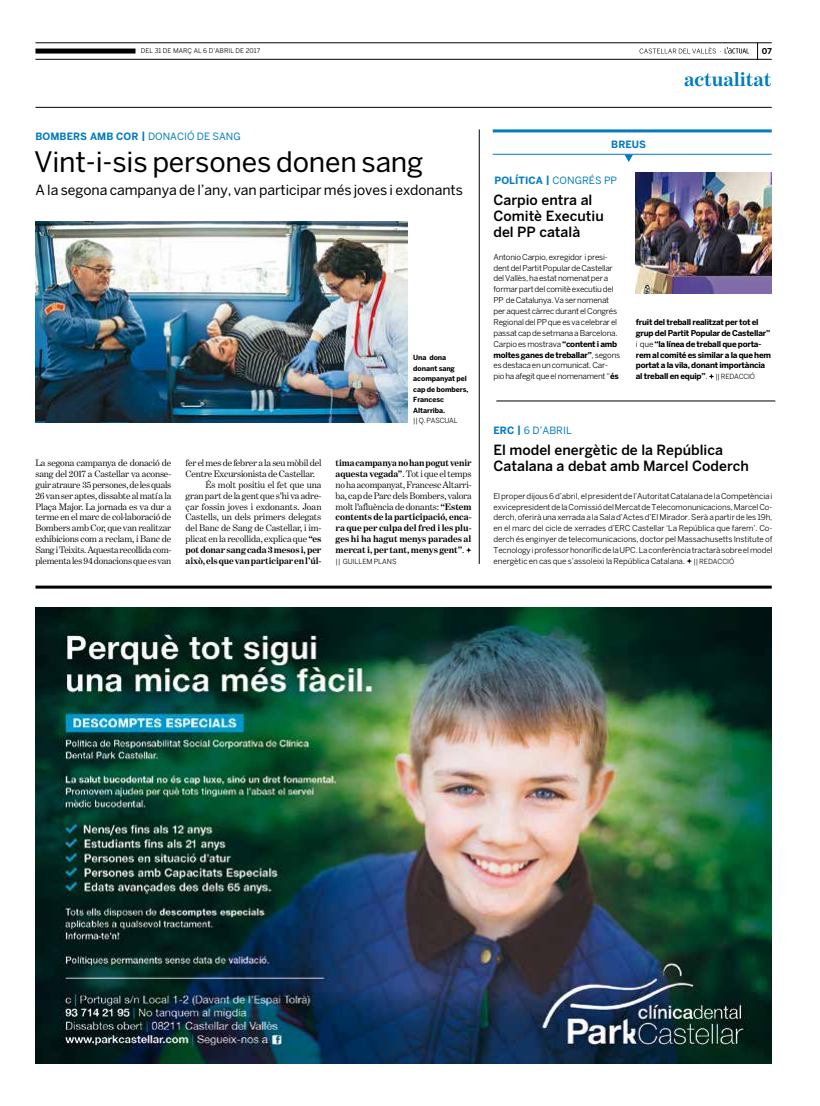
<style>
.page{position:relative;width:820px;height:1106px;background:#fff}
.page>*{position:absolute;margin:0;border:0;box-sizing:border-box;transform-origin:0 0}
.t1{font:28px "Benton Sans";color:#000}
.t2{font:700 20px "Benton Modern One";letter-spacing:-.005em;color:#007bc0}
.t3{font:500 14px/16px "Benton Sans";color:#000}
.t4{font:14px "Benton Sans";letter-spacing:-.005em;color:#000}
.t5{font:700 10px "Benton Sans";letter-spacing:.005em;color:#007bc0}
.t6{font:10px "Benton Sans";color:#007bc0}
.t7{font:9.5px/10.9px "Benton Modern One";letter-spacing:-.015em;color:#000;text-align:justify}
.t8{font:700 9.5px/10.9px "Benton Modern One";letter-spacing:-.01em;color:#000;text-align:justify}
.t9{font:8px/10.9px "Benton Sans";letter-spacing:-.015em;color:#000;text-align:justify}
.t10{font:700 8px/10.9px "Benton Sans";letter-spacing:-.03em;color:#000}
.t11{font:700 7px/10.5px "Benton Sans";letter-spacing:-.01em;color:#000}
.t12{font:7px "Benton Sans";letter-spacing:-.005em;color:#000}
.t13{font:6.5px "Benton Sans";letter-spacing:.005em;color:#000}
.s1{font-weight:400}
.s2{font-weight:700}
.s3{font-weight:400;font-size:7px}
.s4{font-size:7px}
</style>
<div class="page">
<svg style="left:757px;top:44px;width:1px;height:15px"></svg>
<svg style="left:639px;top:47px;width:109px;height:7px"></svg>
<hr style="left:35px;top:107px;width:736px;height:1px;background:#000">
<hr style="left:35px;top:43px;width:736px;height:1px;background:#000">
<hr style="left:35px;top:59px;width:736px;height:1px;background:#000">
<div style="left:35px;top:49px;width:100px;height:5px;background:#000"></div>
<hr style="left:35px;top:585px;width:736px;height:3px;background:#000">
<img style="left:35px;top:222px;width:372px;height:201px">
<svg style="left:466px;top:547px;width:5px;height:6px"></svg>
<svg style="left:686px;top:558px;width:5px;height:6px"></svg>
<hr style="left:492px;top:129px;width:279px;height:3px;background:#007bc0">
<img style="left:635px;top:173px;width:136px;height:120px">
<hr style="left:492px;top:154px;width:279px;height:1px;background:#007bc0">
<hr style="left:479px;top:129px;width:1px;height:435px;background:#000">
<hr style="left:496px;top:401px;width:279px;height:1px;background:#000">
<svg style="left:624px;top:155px;width:8px;height:7px"></svg>
<svg style="left:708px;top:373px;width:6px;height:6px"></svg>
<img style="left:35px;top:607px;width:736px;height:456px">
<p class="t13" style="left:141px;top:47px;width:121px">DEL 31 DE MARÇ AL 6 D’ABRIL DE 2017</p>
<p class="t10" style="left:761px;top:46px;width:11px">07</p>
<h2 class="t2" style="left:684px;top:68px;width:89px">actualitat</h2>
<p class="t5" style="left:35px;top:131px;width:120px">BOMBERS AMB COR | <span class="s1">DONACI</span></p>
<p class="t6" style="left:187px;top:131px;width:33px">Ó DE SAN</p>
<p class="t6" style="left:233px;top:131px;width:9px">G</p>
<h1 class="t1" style="left:34px;top:145px;width:390px">Vint-i-sis persones donen sang</h1>
<h3 class="t4" style="left:35px;top:181px;width:428px">A la segona campanya de l’any, van participar més joves i exdonants</h3>
<p class="t7" style="left:35px;top:457px;width:137px">La segona campanya de donació de sang del 2017 a Castellar va aconse&shy;guir atraure 35 persones, de les quals 26 van ser aptes, dissabte al matí a la Plaça Major. La jornada es va dur a terme en el marc de col·laboració de Bombers amb Cor, que van realitzar exhibicions com a reclam, i Banc de Sang i Teixits. Aquesta recollida com&shy;plementa les 94 donacions que es van</p>
<p class="t7" style="left:185px;top:457px;width:137px">fer el mes de febrer a la seu mòbil del</p>
<p class="t7" style="left:185px;top:468px;width:131px">Centre Excursionista de Castellar.</p>
<p class="t7" style="left:205px;top:479px;width:117px">És molt positiu el fet que una</p>
<p class="t7" style="left:185px;top:490px;width:137px">gran part de la gent que s’hi va adre-</p>
<p class="t7" style="left:185px;top:501px;width:137px">çar fossin joves i exdonants. Joan</p>
<p class="t7" style="left:185px;top:512px;width:137px">Castells, un dels primers delegats</p>
<p class="t7" style="left:185px;top:522px;width:137px">del Banc de Sang de Castellar, i im-</p>
<p class="t7" style="left:185px;top:533px;width:137px">plicat en la recollida, explica que <span class="s2">“es</span></p>
<p class="t8" style="left:185px;top:544px;width:137px">pot donar sang cada 3 mesos i, per</p>
<p class="t8" style="left:185px;top:555px;width:137px">això, els que van participar en l’úl-</p>
<p class="t11" style="left:413px;top:352px;width:57px">Una dona donant sang acompanyat pel cap de bombers,<br>Francesc<br>Altarriba.</p>
<p class="t12" style="left:413px;top:416px;width:46px">|| q. Pascual</p>
<p class="t8" style="left:335px;top:457px;width:137px">tima campanya no han pogut venir aquesta vegada”<span class="s1">. Tot i que el temps no ha acompanyat, Francesc Altarri&shy;ba, cap de Parc dels Bombers, valora molt l’afluència de donants:</span> “Estem contents de la participació, enca&shy;ra que per culpa del fred i les plu&shy;ges hi ha hagut menys parades al mercat i, per tant, menys gent”<span class="s1">.</span></p>
<p class="t12" style="left:335px;top:557px;width:62px">|| guillem plans</p>
<p class="t5" style="left:611px;top:138px;width:36px">BREUS</p>
<p class="t5" style="left:494px;top:174px;width:66px">POLÍTICA | <span class="s1">CON</span></p>
<p class="t6" style="left:574px;top:174px;width:37px">GRÉS PP</p>
<h3 class="t3" style="left:493px;top:192px;width:112px">Carpio entra al<br>Comitè Executiu del PP català</h3>
<p class="t9" style="left:493px;top:251px;width:128px;text-align:left">Antonio Carpio, exregidor i presi&shy;dent del Partit Popular de Castellar del Vallès, ha estat nomenat per a formar part del comitè executiu del<br>PP de Catalunya. Va ser nomenat per aquest càrrec durant el Congrés Regional del PP que es va celebrar el passat cap de setmana a Barcelona.<br>Carpio es mostrava <span class="s2">“content i amb moltes ganes de treballar”</span>, segons es destaca en un comunicat. Car&shy;pio ha afegit que el nomenament “<span class="s2">és</span></p>
<p class="t10" style="left:635px;top:316px;width:137px">fruit del treball realitzat per tot el grup del Partit Popular de Castellar” <span class="s1">i que</span> “la línea de treball que porta&shy;rem al comité es similar a la que hem portat a la vila, donant importància al treball en equip”<span class="s1">.</span> <span class="s3">|| redacció</span></p>
<p class="t6" style="left:493px;top:424px;width:56px"><span class="s2">ERC |</span> 6 D’ABRIL</p>
<h3 class="t3" style="left:493px;top:441px;width:257px">El model energètic de la República<br>Catalana a debat amb Marcel Coderch</h3>
<p class="t9" style="left:493px;top:490px;width:280px">El proper dijous 6 d’abril, el president de l’Autoritat Catalana de la Competència i exvicepresident de la Comissió del Mercat de Telecomonunicacions, Marcel Co&shy;derch, oferirà una xerrada a la Sala d’Actes d’El Mirador. Serà a partir de les 19h, en el marc del cicle de xerrades d’ERC</p>
<p class="t9" style="left:493px;top:523px;width:280px;text-indent:139px">Castellar ‘La República que farem’. Co&shy;derch és enginyer de telecomunicacions, doctor pel Massachusetts I nstitute of Tecnology i professor honorífic de la UPC</p>
<p class="t9" style="left:493px;top:544px;width:280px;text-indent:142px">. La conferència tractarà sobre el model energètic en cas que s’assoleixi la República Catalana. <span class="s4">|| REDACCIÓ</span></p>
</div>
